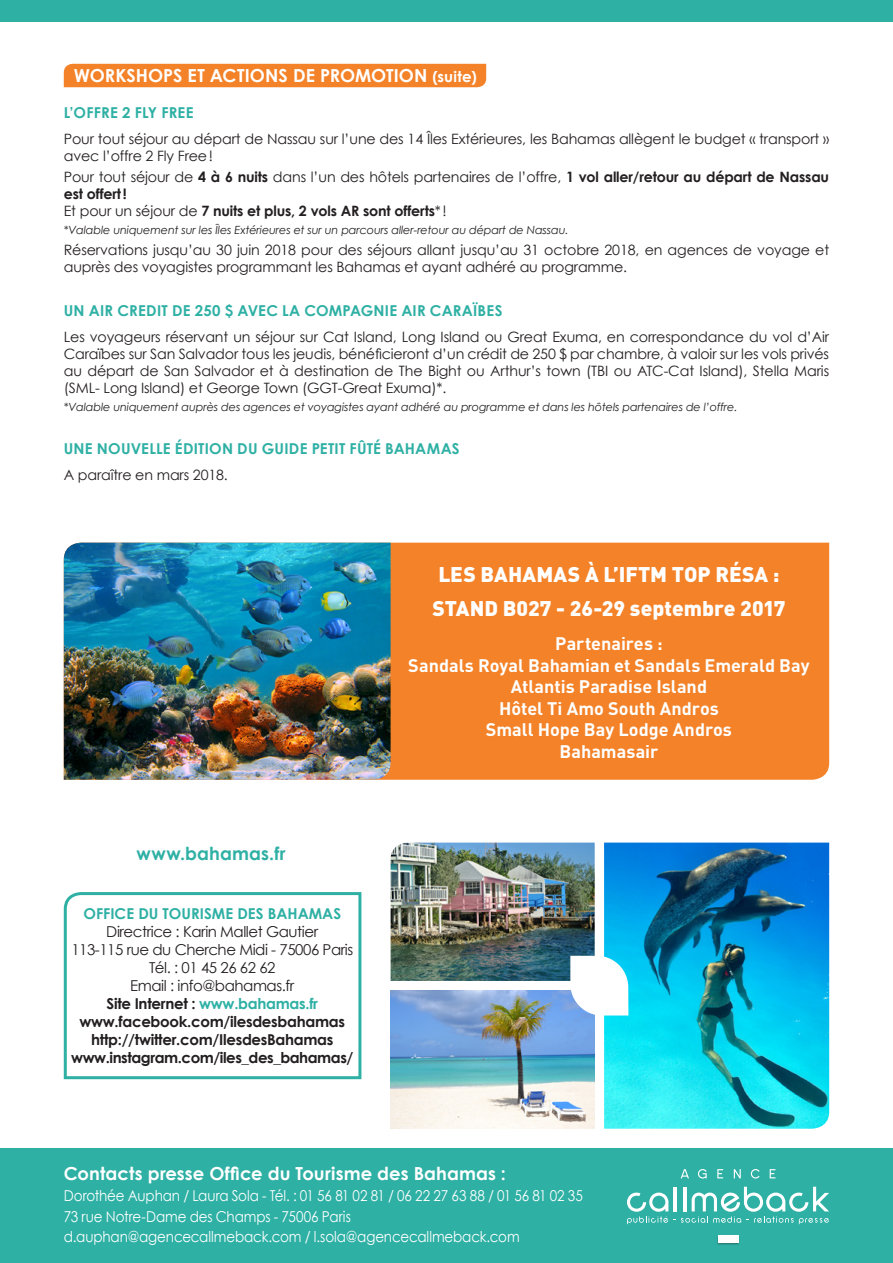
<style>
.page{position:relative;width:893px;height:1263px;background:#fff}
.page>*{position:absolute;margin:0;border:0;box-sizing:border-box;transform-origin:0 0}
.t1{font:900 21px/33.8px "DIN";color:#fff}
.t2{font:700 18px/21.6px "DIN";color:#fff;text-align:center}
.t3{font:700 18px "Century Gothic";letter-spacing:.005em;color:#fff}
.t4{font:700 18px "Century Gothic";letter-spacing:.005em;color:#2eb0a4}
.t5{font:700 15px/18px "Century Gothic";letter-spacing:-.02em;color:#231f20;text-align:center}
.t6{font:15px/20.7px "Century Gothic";letter-spacing:-.01em;color:#fff;scale:.9 1}
.t7{font:700 15px "Century Gothic";letter-spacing:.01em;color:#2eb0a4}
.t8{font:14.25px/17.1px "Century Gothic";letter-spacing:-.01em;color:#231f20}
.t9{font:700 14.25px/17.1px "Century Gothic";letter-spacing:-.01em;color:#231f20}
.t10{font:italic 11.25px "Century Gothic";letter-spacing:-.01em;color:#231f20}
.s1{font-size:15px}
.s2{font-weight:400}
.s3{color:#2eb0a4}
</style>
<div class="page">
<div style="left:0;top:0;width:893px;height:21px;background:#2eb0a4"></div>
<img style="left:391px;top:990px;width:204px;height:139px">
<img style="left:604px;top:842px;width:225px;height:287px">
<img style="left:391px;top:842px;width:204px;height:139px">
<svg style="left:570px;top:956px;width:58px;height:59px"></svg>
<div style="left:391px;top:543px;width:438px;height:237px;background:#f38228"></div>
<img style="left:64px;top:543px;width:327px;height:237px">
<div style="left:0;top:1148px;width:893px;height:115px;background:#2eb0a4"></div>
<hr style="left:674px;top:1187px;width:3px;height:24px;background:#fff">
<div style="left:716px;top:1235px;width:24px;height:10px;background:#231f20;opacity:.4"></div>
<div style="left:718px;top:1236px;width:20px;height:7px;background:#fff"></div>
<svg style="left:681px;top:1169px;width:8px;height:9px"></svg>
<svg style="left:698px;top:1169px;width:9px;height:9px"></svg>
<svg style="left:717px;top:1169px;width:6px;height:9px"></svg>
<svg style="left:734px;top:1169px;width:7px;height:9px"></svg>
<svg style="left:751px;top:1169px;width:9px;height:9px"></svg>
<svg style="left:770px;top:1169px;width:5px;height:9px"></svg>
<svg style="left:627px;top:1192px;width:48px;height:32px"></svg>
<svg style="left:681px;top:1187px;width:148px;height:37px"></svg>
<svg style="left:63px;top:892px;width:299px;height:188px"></svg>
<div style="left:64px;top:64px;width:422px;height:23px;background:#f38228"></div>
<p class="t3" style="left:74px;top:64px;width:404px">WORKSHOPS ET ACTIONS DE PROMOTION <span class="s1">(suite)</span></p>
<p class="t7" style="left:64px;top:103px;width:131px">L’OFFRE 2 FLY FREE</p>
<p class="t8" style="left:64px;top:130px;width:767px">Pour tout séjour au départ de Nassau sur l’une des 14 Îles Extérieures, les Bahamas allègent le budget « transport » avec l’offre 2 Fly Free!</p>
<p class="t9" style="left:64px;top:168px;width:767px"><span class="s2">Pour tout séjour de</span> 4 à 6 nuits <span class="s2">dans l’un des hôtels partenaires de l’offre,</span> 1 vol aller/retour au départ de Nassau est offert!<br><span class="s2">Et pour un séjour de</span> 7 nuits et plus, 2 vols AR sont offerts<span class="s2">*!</span></p>
<p class="t10" style="left:64px;top:223px;width:506px">*Valable uniquement sur les Îles Extérieures et sur un parcours aller-retour au départ de Nassau.</p>
<p class="t8" style="left:64px;top:241px;width:767px">Réservations jusqu’au 30 juin 2018 pour des séjours allant jusqu’au 31 octobre 2018, en agences de voyage et auprès des voyagistes programmant les Bahamas et ayant adhéré au programme.</p>
<p class="t7" style="left:64px;top:301px;width:440px">UN AIR CREDIT DE 250 $ AVEC LA COMPAGNIE AIR CARAÏBES</p>
<p class="t8" style="left:64px;top:328px;width:767px;text-align:justify">Les voyageurs réservant un séjour sur Cat Island, Long Island ou Great Exuma, en correspondance du vol d’Air Caraïbes sur San Salvador tous les jeudis, bénéficieront d’un crédit de 250 $ par chambre, à valoir sur les vols privés au départ de San Salvador et à destination de The Bight ou Arthur’s town (TBI ou ATC-Cat Island), Stella Maris (SML- Long Island) et George Town (GGT-Great Exuma)*.</p>
<p class="t10" style="left:64px;top:400px;width:675px">*Valable uniquement auprès des agences et voyagistes ayant adhéré au programme et dans les hôtels partenaires de l’offre.</p>
<p class="t7" style="left:64px;top:439px;width:397px">UNE NOUVELLE ÉDITION DU GUIDE PETIT FÛTÉ BAHAMAS</p>
<p class="t8" style="left:64px;top:466px;width:166px">A paraître en mars 2018.</p>
<p class="t4" style="left:137px;top:842px;width:150px">www.bahamas.fr</p>
<p class="t7" style="left:83px;top:904px;width:259px">OFFICE DU TOURISME DES BAHAMAS</p>
<p class="t5" style="left:71px;top:922px;width:284px"><span class="s2">Directrice : Karin Mallet Gautier<br>113-115 rue du Cherche Midi - 75006 Paris Tél. : 01 45 26 62 62<br>Email : info@bahamas.fr<br></span>Site Internet : <span class="s3">www.bahamas.fr </span>www.facebook.com/ilesdesbahamas http://twitter.com/IlesdesBahamas www.instagram.com/iles_des_bahamas/</p>
<h1 class="t1" style="left:432px;top:556px;width:355px">LES BAHAMAS À L’IFTM TOP RÉSA :<br>STAND B027 - 26-29 septembre 2017</h1>
<p class="t2" style="left:408px;top:632px;width:403px">Partenaires :<br>Sandals Royal Bahamian et Sandals Emerald Bay<br>Atlantis Paradise Island<br>Hôtel Ti Amo South Andros<br>Small Hope Bay Lodge Andros<br>Bahamasair</p>
<p class="t3" style="left:64px;top:1162px;width:444px">Contacts presse Office du Tourisme des Bahamas :</p>
<p class="t6" style="left:64px;top:1185px;width:578px">Dorothée Auphan / Laura Sola - Tél. : 01 56 81 02 81 / 06 22 27 63 88 / 01 56 81 02 35<br>73 rue Notre-Dame des Champs - 75006 Paris d.auphan@agencecallmeback.com / l.sola@agencecallmeback.com</p>
</div>
